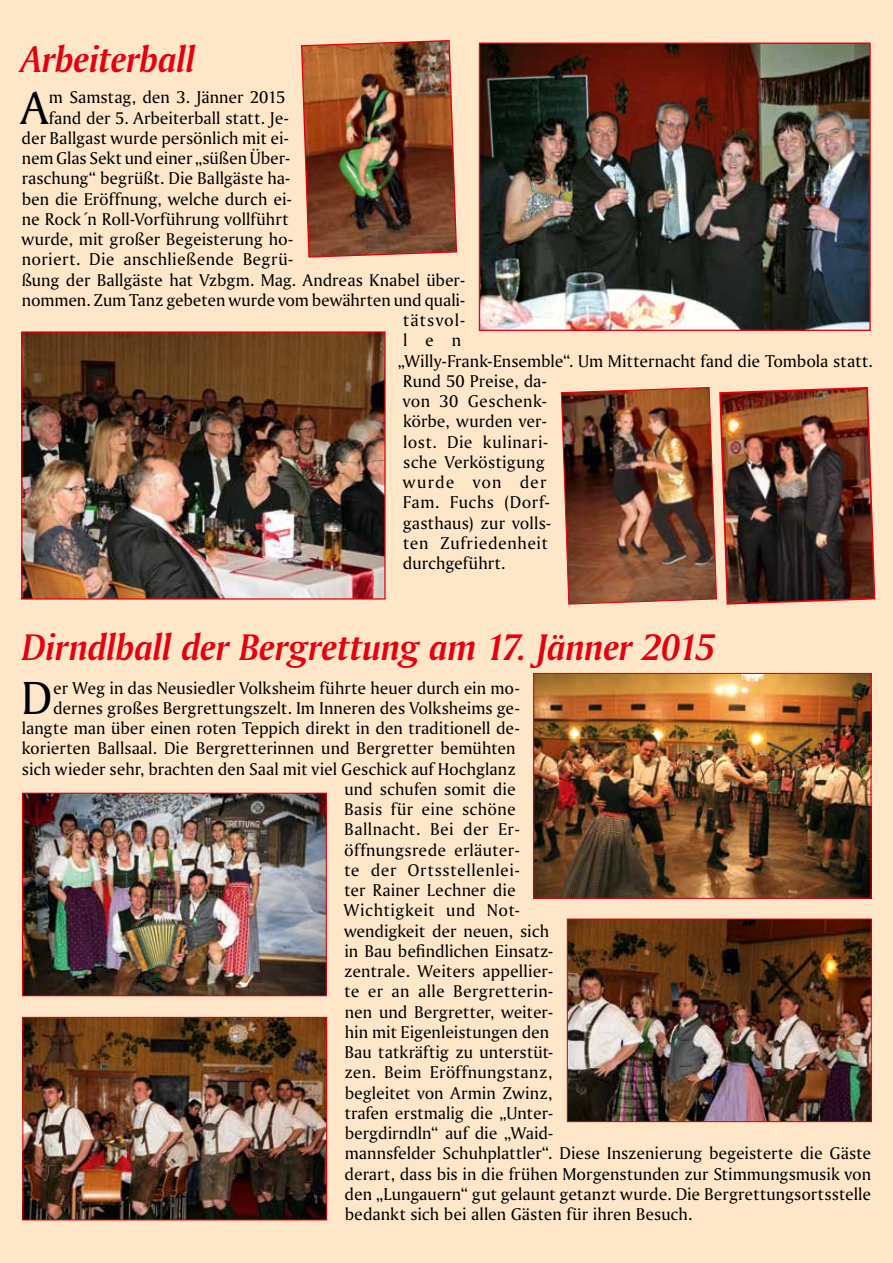
<style>
.page{position:relative;width:893px;height:1263px;background:#fee7c9}
.page>*{position:absolute;margin:0;border:0;box-sizing:border-box;transform-origin:0 0}
.t1{font:48.9px "Amerigo BT Roman A";color:#000}
.t2{font:39px "Amerigo BT Bold Italic A";letter-spacing:-.01em;color:#e3000f}
.t3{font:18px "Amerigo BT Roman A";color:#000}
.t4{font:18px "Amerigo BT Roman A";letter-spacing:.025em;color:#000}
.t5{font:18px "Amerigo BT Roman A";letter-spacing:.03em;color:#000}
.t6{font:18px "Amerigo BT Roman A";letter-spacing:.02em;color:#000}
.t7{font:18px "Amerigo BT Roman A";letter-spacing:.055em;color:#000}
.t8{font:18px "Amerigo BT Roman A";letter-spacing:.065em;color:#000}
</style>
<div class="page">
<img style="left:535px;top:675px;width:334px;height:222px">
<div style="left:533px;top:673px;width:338px;height:226px;border:1px solid #e3000f"></div>
<img style="left:24px;top:795px;width:301px;height:199px">
<div style="left:22px;top:793px;width:305px;height:203px;border:1px solid #e3000f"></div>
<img style="left:481px;top:45px;width:388px;height:284px">
<div style="left:479px;top:43px;width:392px;height:288px;border:1px solid #e3000f"></div>
<img style="left:301px;top:40px;width:157px;height:218px">
<img style="left:23px;top:333px;width:361px;height:265px">
<div style="left:21px;top:331px;width:365px;height:269px;border:1px solid #e3000f"></div>
<img style="left:560px;top:387px;width:316px;height:218px">
<img style="left:24px;top:1019px;width:301px;height:199px">
<div style="left:22px;top:1017px;width:305px;height:203px;border:1px solid #e3000f"></div>
<img style="left:569px;top:920px;width:301px;height:200px">
<div style="left:567px;top:918px;width:305px;height:204px;border:1px solid #e3000f"></div>
<h2 class="t2" style="left:21px;top:36px;width:176px">Arbeiterball</h2>
<h1 class="t1" style="left:21px;top:78px;width:29px">A</h1>
<p class="t3" style="left:49px;top:86px;width:238px">m Samstag, den 3. Jänner 2015</p>
<p class="t3" style="left:49px;top:107px;width:241px">fand der 5. Arbeiterball statt. Je-</p>
<p class="t3" style="left:22px;top:127px;width:269px">der Ballgast wurde persönlich mit ei-</p>
<p class="t3" style="left:22px;top:147px;width:270px">nem Glas Sekt und einer „süßen Über-</p>
<p class="t3" style="left:22px;top:167px;width:270px">raschung“ begrüßt. Die Ballgäste ha-</p>
<p class="t3" style="left:22px;top:188px;width:271px">ben die Eröffnung, welche durch ei-</p>
<p class="t3" style="left:22px;top:208px;width:268px">ne Rock´n Roll-Vorführung vollführt</p>
<p class="t3" style="left:21px;top:228px;width:273px">wurde, mit großer Begeisterung ho-</p>
<p class="t3" style="left:22px;top:248px;width:273px">noriert. Die anschließende Begrü-</p>
<p class="t3" style="left:22px;top:269px;width:445px">ßung der Ballgäste hat Vzbgm. Mag. Andreas Knabel über-</p>
<p class="t3" style="left:22px;top:289px;width:445px">nommen. Zum Tanz gebeten wurde vom bewährten und quali-</p>
<p class="t8" style="left:403px;top:309px;width:64px">tätsvol-</p>
<p class="t3" style="left:403px;top:329px;width:60px">len</p>
<p class="t3" style="left:398px;top:350px;width:476px">„Willy-Frank-Ensemble“. Um Mitternacht fand die Tombola statt.</p>
<p class="t3" style="left:403px;top:370px;width:145px">Rund 50 Preise, da-</p>
<p class="t4" style="left:403px;top:390px;width:145px">von 30 Geschenk-</p>
<p class="t3" style="left:403px;top:410px;width:145px">körbe, wurden ver-</p>
<p class="t4" style="left:403px;top:431px;width:147px">lost. Die kulinari-</p>
<p class="t3" style="left:403px;top:451px;width:143px">sche Verköstigung</p>
<p class="t7" style="left:403px;top:471px;width:145px">wurde von der</p>
<p class="t4" style="left:403px;top:491px;width:148px">Fam. Fuchs (Dorf-</p>
<p class="t3" style="left:403px;top:512px;width:150px">gasthaus) zur volls-</p>
<p class="t5" style="left:403px;top:532px;width:146px">ten Zufriedenheit</p>
<p class="t3" style="left:403px;top:552px;width:104px">durchgeführt.</p>
<h2 class="t2" style="left:22px;top:624px;width:695px">Dirndlball der Bergrettung am 17. Jänner 2015</h2>
<h1 class="t1" style="left:21px;top:668px;width:33px">D</h1>
<p class="t3" style="left:53px;top:677px;width:468px">er Weg in das Neusiedler Volksheim führte heuer durch ein mo-</p>
<p class="t3" style="left:53px;top:697px;width:468px">dernes großes Bergrettungszelt. Im Inneren des Volksheims ge-</p>
<p class="t3" style="left:22px;top:717px;width:499px">langte man über einen roten Teppich direkt in den traditionell de-</p>
<p class="t3" style="left:22px;top:737px;width:495px">korierten Ballsaal. Die Bergretterinnen und Bergretter bemühten</p>
<p class="t3" style="left:22px;top:758px;width:495px">sich wieder sehr, brachten den Saal mit viel Geschick auf Hochglanz</p>
<p class="t3" style="left:344px;top:778px;width:173px">und schufen somit die</p>
<p class="t3" style="left:344px;top:798px;width:173px">Basis für eine schöne</p>
<p class="t4" style="left:344px;top:818px;width:177px">Ballnacht. Bei der Er-</p>
<p class="t3" style="left:344px;top:839px;width:177px">öffnungsrede erläuter-</p>
<p class="t5" style="left:344px;top:859px;width:177px">te der Ortsstellenlei-</p>
<p class="t3" style="left:344px;top:879px;width:173px">ter Rainer Lechner die</p>
<p class="t5" style="left:343px;top:899px;width:178px">Wichtigkeit und Not-</p>
<p class="t3" style="left:344px;top:920px;width:207px">wendigkeit der neuen, sich</p>
<p class="t3" style="left:344px;top:940px;width:210px">in Bau befindlichen Einsatz-</p>
<p class="t3" style="left:344px;top:960px;width:211px">zentrale. Weiters appellier-</p>
<p class="t6" style="left:344px;top:980px;width:210px">te er an alle Bergretterin-</p>
<p class="t3" style="left:345px;top:1001px;width:210px">nen und Bergretter, weiter-</p>
<p class="t3" style="left:345px;top:1021px;width:206px">hin mit Eigenleistungen den</p>
<p class="t3" style="left:345px;top:1041px;width:210px">Bau tatkräftig zu unterstüt-</p>
<p class="t3" style="left:344px;top:1061px;width:209px">zen. Beim Eröffnungstanz,</p>
<p class="t3" style="left:345px;top:1082px;width:209px">begleitet von Armin Zwinz,</p>
<p class="t3" style="left:345px;top:1102px;width:210px">trafen erstmalig die „Unter-</p>
<p class="t3" style="left:345px;top:1122px;width:210px">bergdirndln“ auf die „Waid-</p>
<p class="t3" style="left:345px;top:1142px;width:528px">mannsfelder Schuhplattler“. Diese Inszenierung begeisterte die Gäste</p>
<p class="t3" style="left:345px;top:1163px;width:528px">derart, dass bis in die frühen Morgenstunden zur Stimmungsmusik von</p>
<p class="t3" style="left:345px;top:1183px;width:528px">den „Lungauern“ gut gelaunt getanzt wurde. Die Bergrettungsortsstelle</p>
<p class="t3" style="left:345px;top:1203px;width:349px">bedankt sich bei allen Gästen für ihren Besuch.</p>
</div>
